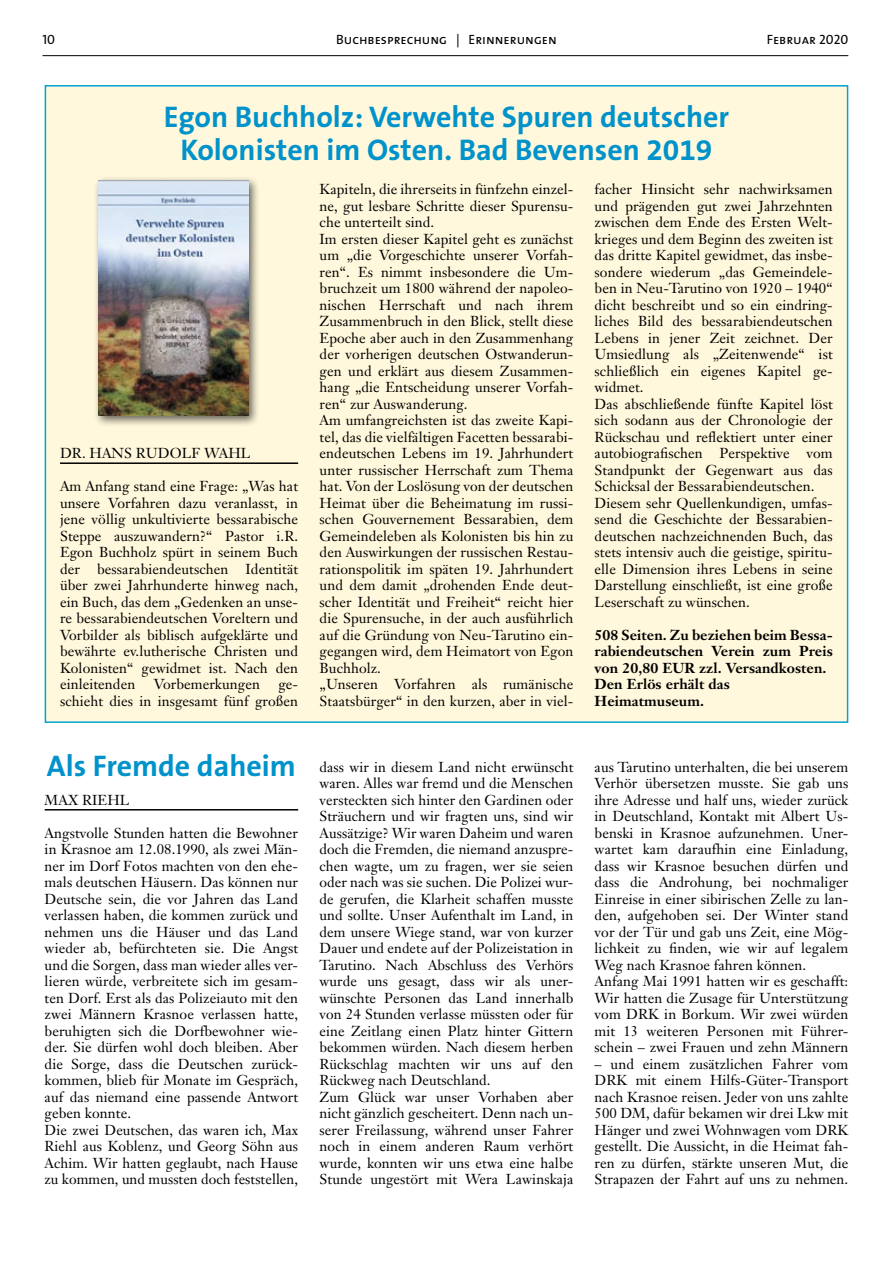
<style>
.page{position:relative;width:893px;height:1263px;background:#fff}
.page>*{position:absolute;margin:0;border:0;box-sizing:border-box;transform-origin:0 0}
.t1{font:700 30px/33px "The Sans B7";color:#0092ca;text-align:center}
.t2{font:14.25px/16.5px "Janson Text";letter-spacing:.005em;color:#000}
.t3{font:700 14.25px/16.5px "Janson Text";letter-spacing:.005em;color:#000}
.t4{font:13.5px "The Sans Caps";color:#000}
</style>
<div class="page">
<hr style="left:43px;top:55px;width:805px;height:1px;background:#000">
<div style="left:45px;top:85px;width:803px;height:638px;background:#fff8dc;border:2px solid #00a3d3"></div>
<div style="left:93px;top:175px;width:167px;height:252px;background:#000;opacity:.6"></div>
<img style="left:98px;top:181px;width:151px;height:235px">
<hr style="left:60px;top:462px;width:238px;height:2px;background:#000">
<hr style="left:45px;top:809px;width:253px;height:1px;background:#000">
<p class="t4" style="left:43px;top:28px;width:14px">10</p>
<p class="t4" style="left:336px;top:28px;width:222px">Buchbesprechung | Erinnerungen</p>
<p class="t4" style="left:767px;top:28px;width:83px">Februar 2020</p>
<h1 class="t1" style="left:164px;top:101px;width:567px">Egon Buchholz: Verwehte Spuren deutscher<br>Kolonisten im Osten. Bad Bevensen 2019</h1>
<p class="t2" style="left:320px;top:181px;width:255px">Kapiteln, die ihrerseits in fünfzehn einzel&shy;ne, gut lesbare Schritte dieser Spurensu&shy;che unterteilt sind.<br>Im ersten dieser Kapitel geht es zunächst um „die Vorgeschichte unserer Vorfah&shy;ren“. Es nimmt insbesondere die Um&shy;bruchzeit um 1800 während der napoleo&shy;nischen Herrschaft und nach ihrem Zusammenbruch in den Blick, stellt diese Epoche aber auch in den Zusammenhang der vorherigen deutschen Ostwanderun&shy;gen und erklärt aus diesem Zusammen&shy;hang „die Entscheidung unserer Vorfah&shy;ren“ zur Auswanderung.<br>Am umfangreichsten ist das zweite Kapi&shy;tel, das die vielfältigen Facetten bessarabi&shy;endeutschen Lebens im 19. Jahrhundert unter russischer Herrschaft zum Thema hat. Von der Loslösung von der deutschen Heimat über die Beheimatung im russi&shy;schen Gouvernement Bessarabien, dem Gemeindeleben als Kolonisten bis hin zu den Auswirkungen der russischen Restau&shy;rationspolitik im späten 19. Jahrhundert und dem damit „drohenden Ende deut&shy;scher Identität und Freiheit“ reicht hier die Spurensuche, in der auch ausführlich auf die Gründung von Neu-Tarutino ein&shy;gegangen wird, dem Heimatort von Egon Buchholz.<br>„Unseren Vorfahren als rumänische Staatsbürger“ in den kurzen, aber in viel-</p>
<p class="t2" style="left:595px;top:181px;width:240px">facher Hinsicht sehr nachwirksamen und prägenden gut zwei Jahrzehnten zwischen dem Ende des Ersten Welt&shy;krieges und dem Beginn des zweiten ist das dritte Kapitel gewidmet, das insbe&shy;sondere wiederum „das Gemeindele&shy;ben in Neu-Tarutino von 1920 – 1940“ dicht beschreibt und so ein eindring&shy;liches Bild des bessarabiendeutschen Lebens in jener Zeit zeichnet. Der Umsiedlung als „Zeitenwende“ ist schließlich ein eigenes Kapitel ge&shy;widmet.<br>Das abschließende fünfte Kapitel löst sich sodann aus der Chronologie der Rückschau und reflektiert unter einer autobiografischen Perspektive vom Standpunkt der Gegenwart aus das Schicksal der Bessarabiendeutschen.<br>Diesem sehr Quellenkundigen, umfas&shy;send die Geschichte der Bessarabien&shy;deutschen nachzeichnenden Buch, das stets intensiv auch die geistige, spiritu&shy;elle Dimension ihres Lebens in seine Darstellung einschließt, ist eine große Leserschaft zu wünschen.</p>
<p class="t2" style="left:60px;top:445px;width:98px">Dr . Hans Rudolf</p>
<p class="t2" style="left:204px;top:445px;width:27px">Wahl</p>
<p class="t2" style="left:60px;top:478px;width:240px;text-align:justify">Am Anfang stand eine Frage: „Was hat unsere Vorfahren dazu veranlasst, in jene völlig unkultivierte bessarabische Steppe auszuwandern?“ Pastor i.R.<br>Egon Buchholz spürt in seinem Buch der bessarabiendeutschen Identität über zwei Jahrhunderte hinweg nach, ein Buch, das dem „Gedenken an unse&shy;re bessarabiendeutschen Voreltern und Vorbilder als biblisch aufgeklärte und bewährte ev.lutherische Christen und Kolonisten“ gewidmet ist. Nach den einleitenden</p>
<p class="t3" style="left:595px;top:626px;width:240px">508 Seiten. Zu beziehen beim Bessa&shy;rabiendeutschen Verein zum Preis von 20,80 EUR zzl. Versandkosten.<br>Den Erlös erhält das<br>Heimatmuseum.</p>
<p class="t2" style="left:154px;top:676px;width:108px">Vorbemerkungen</p>
<p class="t2" style="left:60px;top:676px;width:240px;text-align:right">ge-<br>schieht dies in insgesamt fünf großen</p>
<h1 class="t1" style="left:47px;top:750px;width:250px">Als Fremde daheim</h1>
<p class="t2" style="left:45px;top:791px;width:65px">Max Riehl</p>
<p class="t2" style="left:45px;top:824px;width:255px">Angstvolle Stunden hatten die Bewohner in Krasnoe am 12.08.1990, als zwei Män&shy;ner im Dorf Fotos machten von den ehe&shy;mals deutschen Häusern. Das können nur Deutsche sein, die vor Jahren das Land verlassen haben, die kommen zurück und nehmen uns die Häuser und das Land wieder ab, befürchteten sie. Die Angst und die Sorgen, dass man wieder alles ver&shy;lieren würde, verbreitete sich im gesam&shy;ten Dorf. Erst als das Polizeiauto mit den zwei Männern Krasnoe verlassen hatte, beruhigten sich die Dorfbewohner wie&shy;der. Sie dürfen wohl doch bleiben. Aber die Sorge, dass die Deutschen zurück&shy;kommen, blieb für Monate im Gespräch, auf das niemand eine passende Antwort geben konnte.<br>Die zwei Deutschen, das waren ich, Max Riehl aus Koblenz, und Georg Söhn aus Achim. Wir hatten geglaubt, nach Hause zu kommen, und mussten doch feststellen,</p>
<p class="t2" style="left:320px;top:758px;width:255px">dass wir in diesem Land nicht erwünscht waren. Alles war fremd und die Menschen versteckten sich hinter den Gardinen oder Sträuchern und wir fragten uns, sind wir Aussätzige? Wir waren Daheim und waren doch die Fremden, die niemand anzuspre&shy;chen wagte, um zu fragen, wer sie seien oder nach was sie suchen. Die Polizei wur&shy;de gerufen, die Klarheit schaffen musste und sollte. Unser Aufenthalt im Land, in dem unsere Wiege stand, war von kurzer Dauer und endete auf der Polizeistation in Tarutino. Nach Abschluss des Verhörs wurde uns gesagt, dass wir als uner&shy;wünschte Personen das Land innerhalb von 24 Stunden verlasse müssten oder für eine Zeitlang einen Platz hinter Gittern bekommen würden. Nach diesem herben Rückschlag machten wir uns auf den Rückweg nach Deutschland.<br>Zum Glück war unser Vorhaben aber nicht gänzlich gescheitert. Denn nach un&shy;serer Freilassung, während unser Fahrer noch in einem anderen Raum verhört wurde, konnten wir uns etwa eine halbe Stunde ungestört mit Wera Lawinskaja</p>
<p class="t2" style="left:595px;top:758px;width:255px">aus Tarutino unterhalten, die bei unserem Verhör übersetzen musste. Sie gab uns ihre Adresse und half uns, wieder zurück in Deutschland, Kontakt mit Albert Us&shy;benski in Krasnoe aufzunehmen. Uner&shy;wartet kam daraufhin eine Einladung, dass wir Krasnoe besuchen dürfen und dass die Androhung, bei nochmaliger Einreise in einer sibirischen Zelle zu lan&shy;den, aufgehoben sei. Der Winter stand vor der Tür und gab uns Zeit, eine Mög&shy;lichkeit zu finden, wie wir auf legalem Weg nach Krasnoe fahren können.<br>Anfang Mai 1991 hatten wir es geschafft:<br>Wir hatten die Zusage für Unterstützung vom DRK in Borkum. Wir zwei würden mit 13 weiteren Personen mit Führer&shy;schein – zwei Frauen und zehn Männern</p>
<p class="t2" style="left:595px;top:1055px;width:255px;text-align:justify">– und einem zusätzlichen Fahrer vom DRK mit einem Hilfs-Güter-Transport nach Krasnoe reisen. Jeder von uns zahlte 500 DM, dafür bekamen wir drei Lkw mit Hänger und zwei Wohnwagen vom DRK gestellt. Die Aussicht, in die Heimat fah&shy;ren zu dürfen, stärkte unseren Mut, die Strapazen der Fahrt auf uns zu nehmen.</p>
</div>
